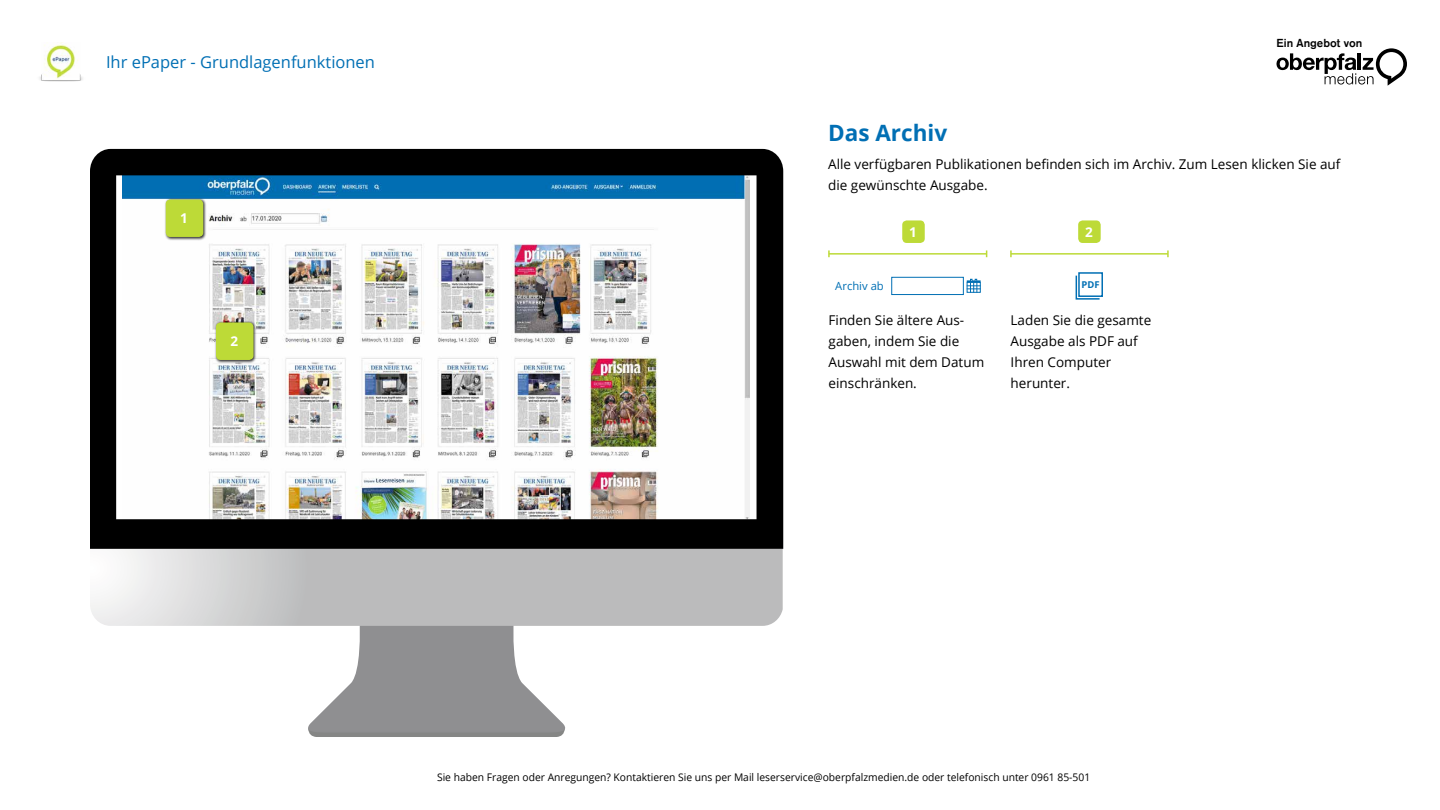
<style>
.page{position:relative;width:1440px;height:810px;background:#fff}
.page>*{position:absolute;margin:0;border:0;box-sizing:border-box;transform-origin:0 0}
.t1{font:700 22.5px "Open Sans";color:#016fb4}
.t2{font:16.5px "Open Sans";color:#016fb4}
.t3{font:13.5px/21px "Open Sans";color:#000}
.t4{font:700 13.5px "Open Sans";color:#fff}
.t5{font:600 12.15px "Ancona";color:#000}
.t6{font:11.25px "Open Sans";color:#016fb4}
.t7{font:10.5px "Open Sans";color:#000}
.t8{font:700 9.38px "Open Sans";color:#016fb4}
</style>
<div class="page">
<svg style="left:1277px;top:48px;width:130px;height:38px"></svg>
<img style="left:39px;top:42px;width:44px;height:40px">
<svg style="left:308px;top:626px;width:258px;height:111px"></svg>
<svg style="left:90px;top:549px;width:693px;height:77px;background:#c5c5c6"></svg>
<img style="left:266px;top:149px;width:517px;height:400px">
<svg style="left:90px;top:149px;width:176px;height:400px"></svg>
<div style="left:215px;top:321px;width:42px;height:43px;background:#000;opacity:.8"></div>
<div style="left:216px;top:322px;width:38px;height:38px;background:#bdda37;border-radius:4px"></div>
<div style="left:164px;top:198px;width:43px;height:43px;background:#000;opacity:.8"></div>
<div style="left:166px;top:199px;width:37px;height:38px;background:#bdda37;border-radius:4px"></div>
<div style="left:902px;top:220px;width:23px;height:23px;background:#bdda37;border-radius:4px"></div>
<div style="left:1078px;top:220px;width:23px;height:23px;background:#bdda37;border-radius:4px"></div>
<hr style="left:829px;top:253px;width:158px;height:2px;background:#bdda37">
<svg style="left:828px;top:250px;width:2px;height:7px"></svg>
<hr style="left:1011px;top:253px;width:157px;height:2px;background:#bdda37">
<svg style="left:1010px;top:250px;width:2px;height:7px"></svg>
<svg style="left:1167px;top:250px;width:2px;height:7px"></svg>
<div style="left:1078px;top:272px;width:25px;height:25px;border:2px solid #016fb4"></div>
<svg style="left:1075px;top:274px;width:26px;height:26px"></svg>
<div style="left:891px;top:277px;width:73px;height:18px;border:1px solid #016fb4"></div>
<svg style="left:967px;top:279px;width:14px;height:14px"></svg>
<p class="t2" style="left:106px;top:51px;width:271px">Ihr ePaper - Grundlagenfunktionen</p>
<p class="t4" style="left:180px;top:209px;width:9px">1</p>
<p class="t4" style="left:231px;top:332px;width:9px">2</p>
<p class="t5" style="left:1277px;top:36px;width:87px">Ein Angebot von</p>
<h1 class="t1" style="left:828px;top:117px;width:121px">Das Archiv</h1>
<p class="t3" style="left:828px;top:154px;width:514px">Alle verfügbaren Publikationen befinden sich im Archiv. Zum Lesen klicken Sie auf die gewünschte Ausgabe.</p>
<p class="t4" style="left:909px;top:222px;width:9px">1</p>
<p class="t4" style="left:1085px;top:222px;width:9px">2</p>
<p class="t6" style="left:835px;top:278px;width:50px">Archiv ab</p>
<p class="t8" style="left:1082px;top:278px;width:20px">PDF</p>
<p class="t3" style="left:829px;top:309px;width:157px">Finden Sie ältere Aus&shy;gaben, indem Sie die<br>Auswahl mit dem Datum einschränken.</p>
<p class="t3" style="left:1011px;top:309px;width:142px">Laden Sie die gesamte<br>Ausgabe als PDF auf<br>Ihren Computer herunter.</p>
<p class="t7" style="left:437px;top:770px;width:655px">Sie haben Fragen oder Anregungen? Kontaktieren Sie uns per Mail leserservice@oberpfalzmedien.de oder telefonisch unter 0961 85-501</p>
</div>
